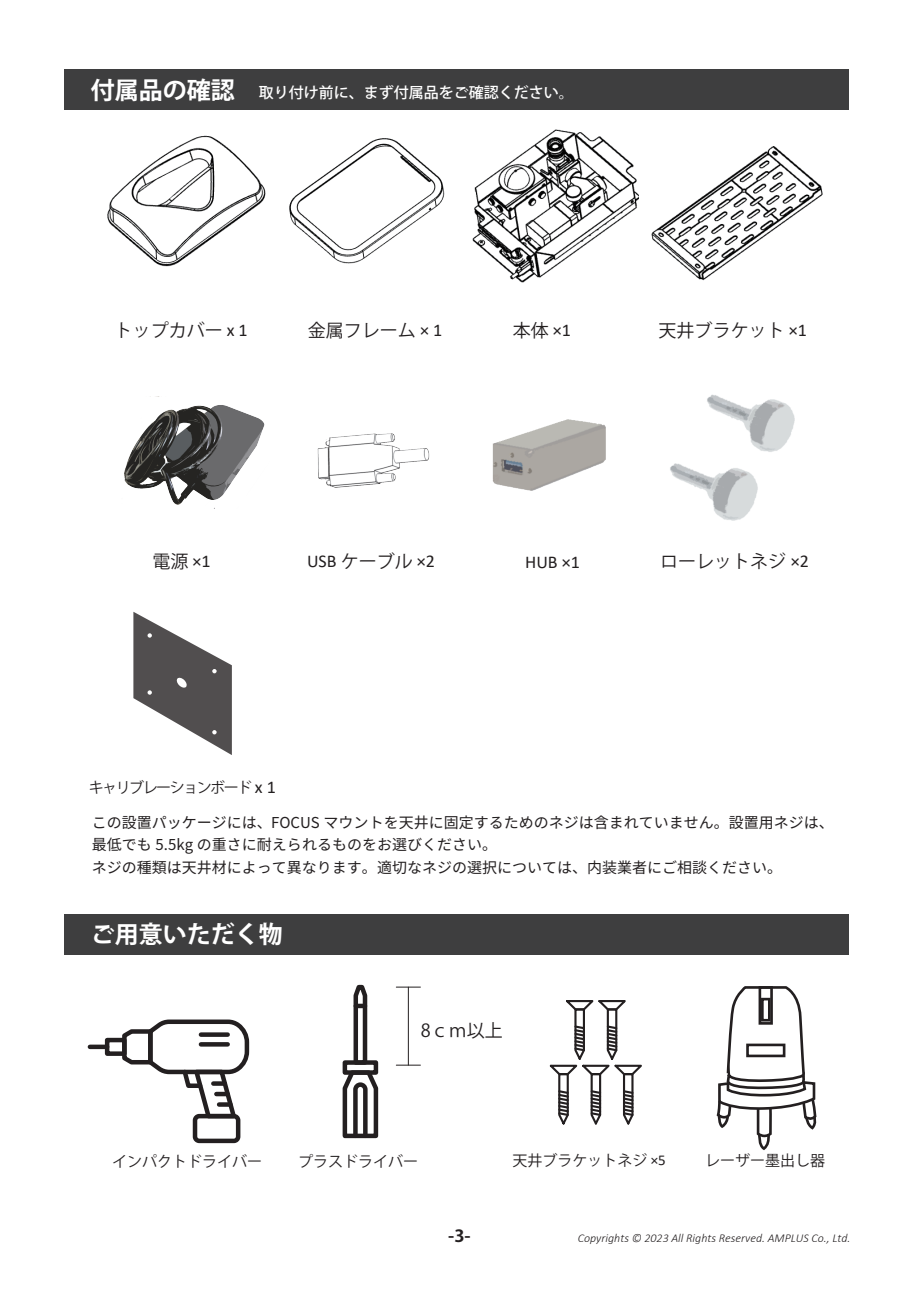
<style>
.page{position:relative;width:919px;height:1289px;background:#fff}
.page>*{position:absolute;margin:0;border:0;box-sizing:border-box;transform-origin:0 0}
.t1{font:700 24px "Koz Go Pro";color:#fff}
.t2{font:18px "Koz Go Pr 6 N";color:#231f20}
.t3{font:18px "Calibri";color:#231f20}
.t4{font:700 16.5px "Koz Go Pro";color:#231f20;scale:1.09 1}
.t5{font:15px/22.5px "Noto Sans JP";color:#231f20}
.t6{font:15px "Koz Go Pr 6 N";color:#231f20}
.t7{font:500 15px "Koz Go Pro";color:#fff}
.t8{font:15px "Koz Go Pr 6 N";letter-spacing:-.1em;color:#231f20}
.t9{font:italic 300 12px "Calibri";color:#231f20}
.s1{font-weight:700;font-size:24px}
.s2{font-family:"Calibri"}
.s3{font-family:"Koz Go Pr 6 N"}
.s4{font-family:"Calibri";font-size:18px}
</style>
<div class="page">
<div style="left:64px;top:69px;width:784px;height:40px;background:#3e3e3f"></div>
<div style="left:64px;top:914px;width:784px;height:40px;background:#3e3e3f"></div>
<img style="left:289px;top:138px;width:156px;height:126px">
<img style="left:472px;top:129px;width:167px;height:154px">
<img style="left:107px;top:135px;width:159px;height:132px">
<img style="left:651px;top:146px;width:172px;height:135px">
<img style="left:492px;top:419px;width:114px;height:72px">
<img style="left:670px;top:394px;width:125px;height:127px">
<svg style="left:133px;top:612px;width:99px;height:143px"></svg>
<img style="left:317px;top:433px;width:113px;height:55px">
<svg style="left:716px;top:986px;width:101px;height:164px"></svg>
<div style="left:193px;top:1113px;width:47px;height:30px;border:4px solid #231f20;border-radius:4px"></div>
<svg style="left:120px;top:1019px;width:130px;height:102px"></svg>
<div style="left:105px;top:1037px;width:22px;height:18px;border:4px solid #231f20"></div>
<div style="left:90px;top:1044px;width:17px;height:5px;background:#231f20"></div>
<svg style="left:213px;top:1081px;width:12px;height:4px"></svg>
<svg style="left:201px;top:1032px;width:27px;height:4px"></svg>
<svg style="left:201px;top:1042px;width:27px;height:4px"></svg>
<div style="left:216px;top:1091px;width:12px;height:5px;background:#231f20"></div>
<svg style="left:219px;top:1102px;width:11px;height:4px"></svg>
<svg style="left:342px;top:984px;width:37px;height:155px"></svg>
<div style="left:356px;top:1003px;width:9px;height:5px;background:#231f20"></div>
<svg style="left:396px;top:986px;width:24px;height:1px"></svg>
<svg style="left:396px;top:1064px;width:24px;height:1px"></svg>
<hr style="left:408px;top:987px;width:1px;height:78px;background:#231f20">
<svg style="left:549px;top:1000px;width:93px;height:125px"></svg>
<img style="left:124px;top:405px;width:141px;height:103px">
<p class="t7" style="left:91px;top:83px;width:485px"><span class="s1">付属品の確認　</span>取り付け前に、まず付属品をご確認ください。</p>
<p class="t2" style="left:115px;top:320px;width:135px">トップカバー <span class="s2">x 1</span></p>
<p class="t2" style="left:308px;top:320px;width:136px">金属フレーム <span class="s2">× 1</span></p>
<p class="t2" style="left:513px;top:320px;width:60px">本体 <span class="s2">×1</span></p>
<p class="t2" style="left:658px;top:320px;width:150px">天井ブラケット <span class="s2">×1</span></p>
<p class="t2" style="left:152px;top:551px;width:60px">電源 <span class="s2">×1</span></p>
<p class="t3" style="left:307px;top:549px;width:129px">USB <span class="s3">ケーブル</span> ×2</p>
<p class="t3" style="left:525px;top:549px;width:56px">HUB ×1</p>
<p class="t2" style="left:660px;top:551px;width:150px">ローレットネジ <span class="s2">×2</span></p>
<p class="t8" style="left:89px;top:779px;width:189px">キャリブレーションボード <span class="s4">x 1</span></p>
<p class="t5" style="left:92px;top:811px;width:743px">この設置パッケージには、FOCUS マウントを天井に固定するためのネジは含まれていません。設置用ネジは、最低でも 5.5kg の重さに耐えられるものをお選びください。<br>ネジの種類は天井材によって異なります。適切なネジの選択については、内装業者にご相談ください。</p>
<h1 class="t1" style="left:91px;top:918px;width:193px">ご用意いただく物</h1>
<p class="t2" style="left:403px;top:1019px;width:101px">　8ｃｍ以上</p>
<p class="t6" style="left:112px;top:1152px;width:151px">インパクトドライバー</p>
<p class="t6" style="left:298px;top:1152px;width:121px">プラスドライバー</p>
<p class="t6" style="left:512px;top:1152px;width:155px">天井ブラケットネジ <span class="s2">×5</span></p>
<p class="t6" style="left:705px;top:1152px;width:121px">レーザー墨出し器</p>
<p class="t4" style="left:448px;top:1224px;width:22px">-3-</p>
<p class="t9" style="left:577px;top:1229px;width:274px">Copyrights © 2023 All Rights Reserved. AMPLUS Co., Ltd.</p>
</div>
